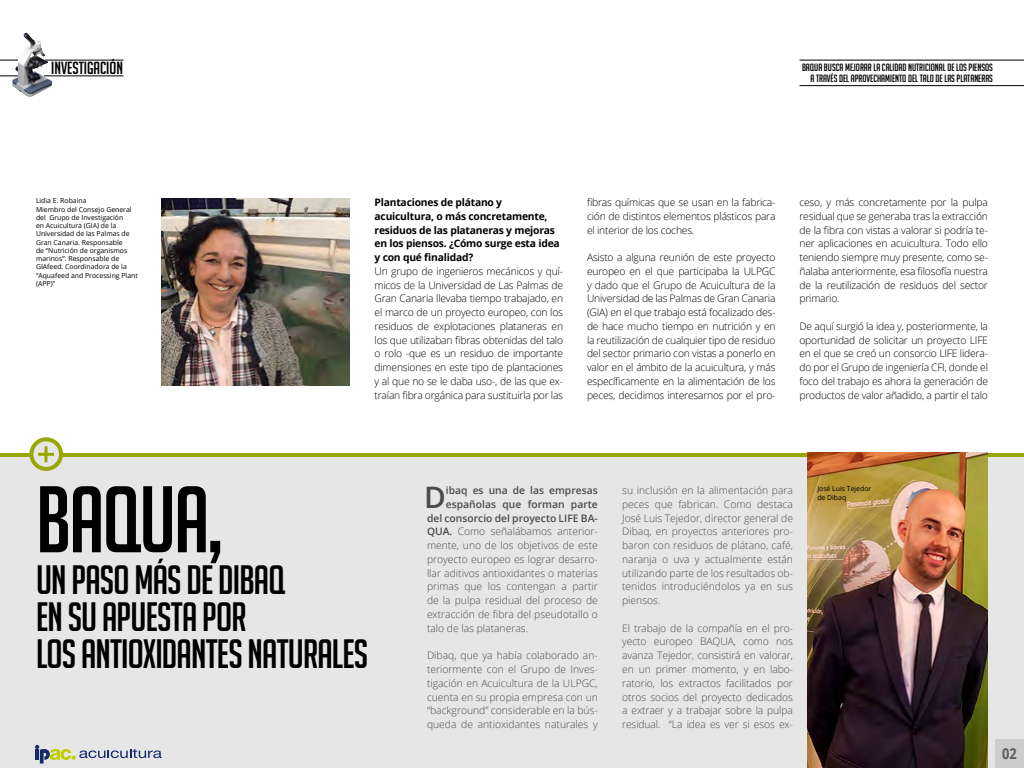
<style>
.page{position:relative;width:1024px;height:768px;background:#fff}
.page>*{position:absolute;margin:0;border:0;box-sizing:border-box;transform-origin:0 0}
.t1{font:92px "Big Noodle Titling";letter-spacing:-.02em;color:#000}
.t2{font:40px/37px "Big Noodle Titling";letter-spacing:-.02em;color:#000}
.t3{font:600 29.6px "Open Sans";color:#4b4b4b}
.t4{font:17.2px "Big Noodle Titling";color:#000}
.t5{font:700 15px "Open Sans";color:#5c5b5f;scale:.85 1}
.t6{font:300 10.3px/13.8px "Open Sans";letter-spacing:-.02em;color:#000;text-align:justify}
.t7{font:300 10.3px/13.8px "Open Sans";color:#4b4b4b;text-align:justify}
.t8{font:700 10.3px/13.8px "Open Sans";letter-spacing:-.02em;color:#000}
.t9{font:10.3px/11.2px "Big Noodle Titling";color:#000;text-align:right}
.t10{font:600 10.3px "Open Sans";color:#4b4b4b}
.t11{font:6.9px/8.3px "Open Sans";color:#000}
.s1{font-weight:600}
</style>
<div class="page">
<div style="left:0;top:456px;width:1024px;height:312px;background:#e6e6e6"></div>
<hr style="left:799px;top:60px;width:225px;height:1px;background:#000">
<hr style="left:799px;top:85px;width:225px;height:1px;background:#000">
<hr style="left:0;top:453px;width:1024px;height:4px;background:#98a801">
<svg style="left:31px;top:439px;width:30px;height:30px"></svg>
<div style="left:29px;top:437px;width:34px;height:34px;border:4px solid #98a801;border-radius:50%"></div>
<hr style="left:38px;top:453px;width:16px;height:3px;background:#98a801">
<svg style="left:44px;top:446px;width:4px;height:16px"></svg>
<div style="left:995px;top:739px;width:29px;height:29px;background:#cdcdcd"></div>
<img style="left:808px;top:453px;width:180px;height:315px">
<img style="left:162px;top:198px;width:187px;height:188px">
<hr style="left:44px;top:76px;width:79px;height:1px;background:#000">
<svg style="left:0;top:76px;width:12px;height:1px"></svg>
<hr style="left:45px;top:60px;width:78px;height:1px;background:#000">
<svg style="left:0;top:60px;width:12px;height:1px"></svg>
<img style="left:12px;top:33px;width:40px;height:64px">
<svg style="left:35px;top:745px;width:127px;height:19px"></svg>
<h3 class="t4" style="left:51px;top:59px;width:73px">INVESTIGACIÓN</h3>
<p class="t9" style="left:802px;top:62px;width:193px">BAQUA BUSCA MEJORAR LA CALIDAD NUTRICIONAL DE LOS PIENSOS<br>A TRAVÉS DEL APROVECHAMIENTO DEL TALO DE LAS PLATANERAS</p>
<p class="t11" style="left:36px;top:197px;width:103px">Lidia E. Robaina<br>Miembro del Consejo General del Grupo de Investigación<br>en Acuicultura (GIA) de la<br>Universidad de las Palmas de<br>Gran Canaria. Responsable<br>de “Nutrición de organismos marinos”. Responsable de<br>GIAfeed. Coordinadora de la “Aquafeed and Processing Plant (APP)”</p>
<p class="t8" style="left:375px;top:195px;width:187px">Plantaciones de plátano y acuicultura, o más concretamente, residuos de las plataneras y mejoras en los piensos. ¿Cómo surge esta idea y con qué finalidad?</p>
<p class="t6" style="left:375px;top:264px;width:190px">Un grupo de ingenieros mecánicos y quí&shy;micos de la Universidad de Las Palmas de Gran Canaria llevaba tiempo trabajado, en el marco de un proyecto europeo, con los residuos de explotaciones plataneras en los que utilizaban fibras obtenidas del talo o rolo -que es un residuo de importante dimensiones en este tipo de plantaciones y al que no se le daba uso-, de las que ex&shy;traían fibra orgánica para sustituirla por las</p>
<p class="t6" style="left:587px;top:195px;width:190px">fibras químicas que se usan en la fabrica&shy;ción de distintos elementos plásticos para el interior de los coches.</p>
<p class="t6" style="left:587px;top:250px;width:190px">Asisto a alguna reunión de este proyecto europeo en el que participaba la ULPGC y dado que el Grupo de Acuicultura de la Universidad de las Palmas de Gran Canaria (GIA) en el que trabajo está focalizado des&shy;de hace mucho tiempo en nutrición y en la reutilización de cualquier tipo de residuo del sector primario con vistas a ponerlo en valor en el ámbito de la acuicultura, y más específicamente en la alimentación de los peces, decidimos interesarnos por el pro-</p>
<p class="t6" style="left:799px;top:195px;width:190px">ceso, y más concretamente por la pulpa residual que se generaba tras la extracción de la fibra con vistas a valorar si podría te&shy;ner aplicaciones en acuicultura. Todo ello teniendo siempre muy presente, como se&shy;ñalaba anteriormente, esa filosofía nuestra de la reutilización de residuos del sector primario.</p>
<p class="t6" style="left:799px;top:319px;width:190px">De aquí surgió la idea y, posteriormente, la oportunidad de solicitar un proyecto LIFE en el que se creó un consorcio LIFE lidera&shy;do por el Grupo de ingeniería CFI, donde el foco del trabajo es ahora la generación de productos de valor añadido, a partir el talo</p>
<h1 class="t1" style="left:36px;top:470px;width:188px">BAQUA,</h1>
<h2 class="t2" style="left:36px;top:562px;width:334px">UN PASO MÁS DE DIBAQ<br>EN SU APUESTA POR<br>LOS ANTIOXIDANTES NATURALES</h2>
<h3 class="t3" style="left:424px;top:477px;width:23px">D</h3>
<p class="t10" style="left:446px;top:483px;width:153px">ibaq es una de las empresas</p>
<p class="t10" style="left:446px;top:497px;width:153px">españolas que forman parte</p>
<p class="t10" style="left:427px;top:511px;width:172px">del consorcio del proyecto LIFE BA-</p>
<p class="t7" style="left:427px;top:524px;width:172px"><span class="s1">QUA.</span> Como señalábamos anterior-</p>
<p class="t7" style="left:427px;top:538px;width:172px">mente, uno de los objetivos de este</p>
<p class="t7" style="left:427px;top:552px;width:172px">proyecto europeo es lograr desarro-</p>
<p class="t7" style="left:427px;top:566px;width:172px">llar aditivos antioxidantes o materias</p>
<p class="t7" style="left:427px;top:580px;width:172px">primas que los contengan a partir</p>
<p class="t7" style="left:427px;top:593px;width:172px">de la pulpa residual del proceso de</p>
<p class="t7" style="left:427px;top:607px;width:172px">extracción de fibra del pseudotallo o</p>
<p class="t7" style="left:427px;top:621px;width:103px">talo de las plataneras.</p>
<p class="t7" style="left:427px;top:648px;width:172px">Dibaq, que ya había colaborado an&shy;teriormente con el Grupo de Inves&shy;tigación en Acuicultura de la ULPGC, cuenta en su propia empresa con un “background” considerable en la bús&shy;queda de antioxidantes naturales y</p>
<p class="t7" style="left:622px;top:483px;width:172px">su inclusión en la alimentación para peces que fabrican. Como destaca José Luis Tejedor, director general de Dibaq, en proyectos anteriores pro&shy;baron con residuos de plátano, café, naranja o uva y actualmente están utilizando parte de los resultados ob&shy;tenidos introduciéndolos ya en sus piensos.</p>
<p class="t7" style="left:622px;top:621px;width:172px">El trabajo de la compañía en el pro&shy;yecto europeo BAQUA, como nos avanza Tejedor, consistirá en valorar, en un primer momento, y en labo&shy;ratorio, los extractos facilitados por otros socios del proyecto dedicados a extraer y a trabajar sobre la pulpa residual. “La idea es ver si esos ex-</p>
<p class="t11" style="left:817px;top:485px;width:55px">José Luis Tejedor de Dibaq</p>
<h3 class="t5" style="left:1002px;top:743px;width:19px">02</h3>
</div>
